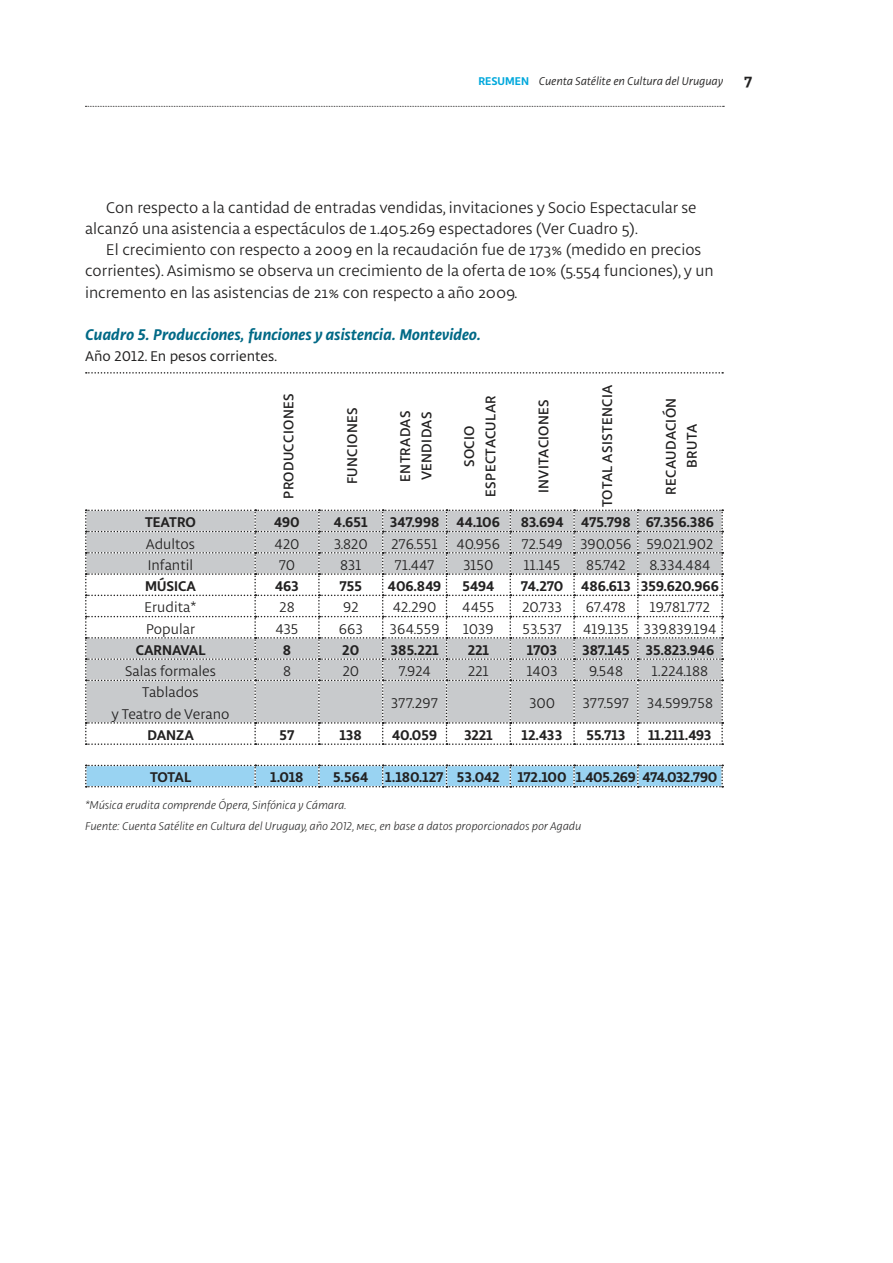
<style>
.page{position:relative;width:893px;height:1263px;background:#fff}
.page>*{position:absolute;margin:0;border:0;box-sizing:border-box;transform-origin:0 0}
.Txt_2da{font:16.5px/21.3px "Libertad";color:#222121}
.b_Cuadro_Título{font:italic 700 16.5px "Libertad";color:#006986}
.t1{font:700 16.5px "Libertad";color:#222121}
.Cuadros{font:15px/21.3px "Libertad";color:#222121;text-align:center}
.CUADROS_DESTAQUES{font:700 15px "Libertad";color:#222121}
.CUADROS_TÍTULOS_DE_C{font:500 15px/21.3px "Libertad";letter-spacing:.025em;color:#222121;text-align:center}
.b_cuadro_detalle{font:15px "Libertad";color:#222121}
.CUADROS_DESTAQUES-2{font:700 15px "Libertad";letter-spacing:-.05em;color:#222121}
.b_cuadro_fuente{font:italic 300 12px "Libertad";color:#222121}
.t2{font:italic 12px "Libertad";color:#222121}
.s1{font-weight:700;font-style:normal;color:#00a8dc}
</style>
<div class="page">
<svg style="left:85px;top:106px;width:639px;height:1px"></svg>
<svg style="left:86px;top:372px;width:637px;height:2px"></svg>
<svg style="left:85px;top:509px;width:638px;height:236px"></svg>
<svg style="left:85px;top:765px;width:638px;height:22px"></svg>
<p class="t2" style="left:478px;top:74px;width:246px"><span class="s1">RESUMEN</span> Cuenta Satélite en Cultura del Uruguay</p>
<p class="t1" style="left:744px;top:68px;width:10px">7</p>
<p class="Txt_2da" style="left:85px;top:196px;width:613px;text-indent:21px">Con respecto a la cantidad de entradas vendidas, invitaciones y Socio Espectacular se alcanzó una asistencia a espectáculos de 1.405.269 espectadores (Ver Cuadro 5).</p>
<p class="Txt_2da" style="left:85px;top:239px;width:630px;text-indent:21px">El crecimiento con respecto a 2009 en la recaudación fue de 173% (medido en precios corrientes). Asimismo se observa un crecimiento de la oferta de 10% (5.554 funciones), y un incremento en las asistencias de 21% con respecto a año 2009.</p>
<p class="b_Cuadro_Título" style="left:85px;top:324px;width:398px">Cuadro 5. Producciones, funciones y asistencia. Montevideo.</p>
<p class="b_cuadro_detalle" style="left:85px;top:347px;width:194px">Año 2012. En pesos corrientes.</p>
<p class="CUADROS_TÍTULOS_DE_C" style="left:277px;top:499px;width:107px;rotate:-90deg">PRODUCCIONES</p>
<p class="CUADROS_TÍTULOS_DE_C" style="left:596px;top:507px;width:124px;rotate:-90deg">TOTAL ASISTENCIA</p>
<p class="CUADROS_TÍTULOS_DE_C" style="left:458px;top:497px;width:103px;rotate:-90deg">SOCIO<br>ESPECTACULAR</p>
<p class="CUADROS_TÍTULOS_DE_C" style="left:532px;top:493px;width:96px;rotate:-90deg">INVITACIONES</p>
<p class="CUADROS_TÍTULOS_DE_C" style="left:660px;top:495px;width:98px;rotate:-90deg">RECAUDACIÓN<br>BRUTA</p>
<p class="CUADROS_TÍTULOS_DE_C" style="left:341px;top:484px;width:78px;rotate:-90deg">FUNCIONES</p>
<p class="CUADROS_TÍTULOS_DE_C" style="left:394px;top:482px;width:73px;text-align:left;rotate:-90deg">ENTRADAS<br>VENDIDAS</p>
<p class="CUADROS_DESTAQUES" style="left:145px;top:512px;width:52px">TEATRO</p>
<p class="CUADROS_DESTAQUES" style="left:274px;top:512px;width:27px">490</p>
<p class="CUADROS_DESTAQUES" style="left:334px;top:512px;width:35px">4.651</p>
<p class="CUADROS_DESTAQUES" style="left:390px;top:512px;width:51px">347.998</p>
<p class="CUADROS_DESTAQUES" style="left:456px;top:512px;width:45px">44.106</p>
<p class="CUADROS_DESTAQUES" style="left:521px;top:512px;width:44px">83.694</p>
<p class="CUADROS_DESTAQUES" style="left:581px;top:512px;width:51px">475.798</p>
<p class="CUADROS_DESTAQUES" style="left:646px;top:512px;width:70px">67.356.386</p>
<p class="Cuadros" style="left:146px;top:533px;width:51px">Adultos</p>
<p class="Cuadros" style="left:274px;top:533px;width:27px">420</p>
<p class="Cuadros" style="left:334px;top:533px;width:36px">3.820</p>
<p class="Cuadros" style="left:391px;top:533px;width:48px">276.551</p>
<p class="Cuadros" style="left:456px;top:533px;width:46px">40.956</p>
<p class="Cuadros" style="left:522px;top:533px;width:43px">72.549</p>
<p class="Cuadros" style="left:580px;top:533px;width:53px">390.056</p>
<p class="Cuadros" style="left:646px;top:533px;width:69px">59.021.902</p>
<p class="Cuadros" style="left:148px;top:554px;width:47px">Infantil</p>
<p class="Cuadros" style="left:279px;top:554px;width:18px">70</p>
<p class="Cuadros" style="left:340px;top:554px;width:23px">831</p>
<p class="Cuadros" style="left:394px;top:554px;width:42px">71.447</p>
<p class="Cuadros" style="left:463px;top:554px;width:32px">3150</p>
<p class="Cuadros" style="left:524px;top:554px;width:38px">11.145</p>
<p class="Cuadros" style="left:586px;top:554px;width:41px">85.742</p>
<p class="Cuadros" style="left:649px;top:554px;width:63px">8.334.484</p>
<p class="CUADROS_DESTAQUES" style="left:145px;top:576px;width:53px">MÚSICA</p>
<p class="CUADROS_DESTAQUES" style="left:275px;top:576px;width:25px">463</p>
<p class="CUADROS_DESTAQUES" style="left:339px;top:576px;width:24px">755</p>
<p class="CUADROS_DESTAQUES" style="left:388px;top:576px;width:55px">406.849</p>
<p class="CUADROS_DESTAQUES" style="left:462px;top:576px;width:33px">5494</p>
<p class="CUADROS_DESTAQUES" style="left:521px;top:576px;width:44px">74.270</p>
<p class="CUADROS_DESTAQUES" style="left:581px;top:576px;width:51px">486.613</p>
<p class="CUADROS_DESTAQUES" style="left:641px;top:576px;width:80px">359.620.966</p>
<p class="Cuadros" style="left:144px;top:596px;width:54px">Erudita*</p>
<p class="Cuadros" style="left:279px;top:596px;width:17px">28</p>
<p class="Cuadros" style="left:343px;top:596px;width:17px">92</p>
<p class="Cuadros" style="left:393px;top:596px;width:45px">42.290</p>
<p class="Cuadros" style="left:462px;top:596px;width:34px">4455</p>
<p class="Cuadros" style="left:522px;top:596px;width:42px">20.733</p>
<p class="Cuadros" style="left:586px;top:596px;width:42px">67.478</p>
<p class="Cuadros" style="left:650px;top:596px;width:62px">19.781.772</p>
<p class="Cuadros" style="left:146px;top:618px;width:50px">Popular</p>
<p class="Cuadros" style="left:275px;top:618px;width:25px">435</p>
<p class="Cuadros" style="left:339px;top:618px;width:26px">663</p>
<p class="Cuadros" style="left:390px;top:618px;width:52px">364.559</p>
<p class="Cuadros" style="left:463px;top:618px;width:32px">1039</p>
<p class="Cuadros" style="left:522px;top:618px;width:41px">53.537</p>
<p class="Cuadros" style="left:583px;top:618px;width:47px">419.135</p>
<p class="Cuadros" style="left:644px;top:618px;width:74px">339.839.194</p>
<p class="CUADROS_DESTAQUES" style="left:136px;top:640px;width:71px">CARNAVAL</p>
<p class="CUADROS_DESTAQUES" style="left:283px;top:640px;width:10px">8</p>
<p class="CUADROS_DESTAQUES" style="left:342px;top:640px;width:19px">20</p>
<p class="CUADROS_DESTAQUES" style="left:390px;top:640px;width:50px">385.221</p>
<p class="CUADROS_DESTAQUES" style="left:468px;top:640px;width:23px">221</p>
<p class="CUADROS_DESTAQUES" style="left:527px;top:640px;width:31px">1703</p>
<p class="CUADROS_DESTAQUES" style="left:582px;top:640px;width:49px">387.145</p>
<p class="CUADROS_DESTAQUES" style="left:645px;top:640px;width:70px">35.823.946</p>
<p class="Cuadros" style="left:125px;top:660px;width:92px">Salas formales</p>
<p class="Cuadros" style="left:283px;top:660px;width:10px">8</p>
<p class="Cuadros" style="left:342px;top:660px;width:18px">20</p>
<p class="Cuadros" style="left:399px;top:660px;width:34px">7.924</p>
<p class="Cuadros" style="left:468px;top:660px;width:22px">221</p>
<p class="Cuadros" style="left:527px;top:660px;width:32px">1403</p>
<p class="Cuadros" style="left:589px;top:660px;width:36px">9.548</p>
<p class="Cuadros" style="left:652px;top:660px;width:58px">1.224.188</p>
<p class="Cuadros" style="left:111px;top:681px;width:120px">Tablados<br>y Teatro de Verano</p>
<p class="Cuadros" style="left:391px;top:692px;width:49px">377.297</p>
<p class="Cuadros" style="left:529px;top:692px;width:28px">300</p>
<p class="Cuadros" style="left:582px;top:692px;width:48px">377.597</p>
<p class="Cuadros" style="left:647px;top:692px;width:68px">34.599.758</p>
<p class="CUADROS_DESTAQUES" style="left:147px;top:725px;width:48px">DANZA</p>
<p class="CUADROS_DESTAQUES" style="left:279px;top:725px;width:17px">57</p>
<p class="CUADROS_DESTAQUES" style="left:340px;top:725px;width:23px">138</p>
<p class="CUADROS_DESTAQUES" style="left:392px;top:725px;width:47px">40.059</p>
<p class="CUADROS_DESTAQUES" style="left:464px;top:725px;width:30px">3221</p>
<p class="CUADROS_DESTAQUES" style="left:522px;top:725px;width:42px">12.433</p>
<p class="CUADROS_DESTAQUES" style="left:586px;top:725px;width:41px">55.713</p>
<p class="CUADROS_DESTAQUES" style="left:648px;top:725px;width:65px">11.211.493</p>
<p class="CUADROS_DESTAQUES" style="left:150px;top:767px;width:43px">TOTAL</p>
<p class="CUADROS_DESTAQUES" style="left:270px;top:767px;width:35px">1.018</p>
<p class="CUADROS_DESTAQUES" style="left:333px;top:767px;width:37px">5.564</p>
<p class="CUADROS_DESTAQUES" style="left:386px;top:767px;width:60px">1.180.127</p>
<p class="CUADROS_DESTAQUES" style="left:457px;top:767px;width:45px">53.042</p>
<p class="CUADROS_DESTAQUES" style="left:518px;top:767px;width:50px">172.100</p>
<p class="CUADROS_DESTAQUES" style="left:576px;top:767px;width:61px">1.405.269</p>
<p class="CUADROS_DESTAQUES-2" style="left:643px;top:767px;width:76px">474.032.790</p>
<p class="b_cuadro_fuente" style="left:85px;top:797px;width:263px">*Música erudita comprende Ópera, Sinfónica y Cámara.</p>
<p class="b_cuadro_fuente" style="left:85px;top:819px;width:498px">Fuente: Cuenta Satélite en Cultura del Uruguay, año 2012, mec, en base a datos proporcionados por Agadu</p>
</div>
